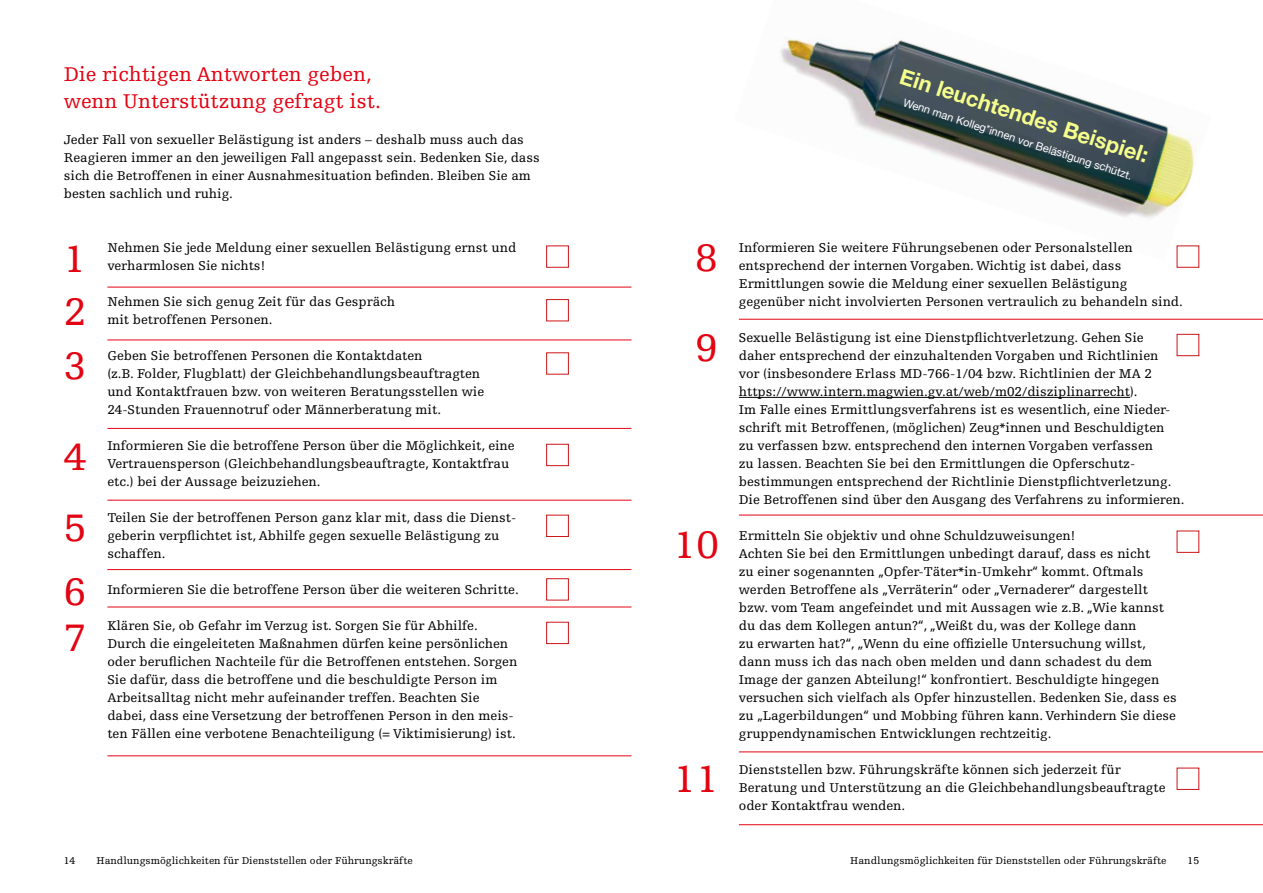
<style>
.page{position:relative;width:1263px;height:893px;background:#fff}
.page>*{position:absolute;margin:0;border:0;box-sizing:border-box;transform-origin:0 0}
.t1{font:40.5px "Egyptienne F";color:#e30413}
.t2{font:700 21.75px "Helvetica Neue";color:#f6ff8c}
.t3{font:21px/27px "Egyptienne F";color:#e30413}
.t4{font:13.5px/18px "Egyptienne F";color:#000}
.t5{font:11.1px "Helvetica Neue";color:#fff}
.t6{font:10.5px "Egyptienne F";color:#000}
</style>
<div class="page">
<svg style="left:546px;top:245px;width:653px;height:545px"></svg>
<hr style="left:107px;top:755px;width:524px;height:1px;background:#e30413">
<hr style="left:107px;top:607px;width:524px;height:1px;background:#e30413">
<hr style="left:107px;top:569px;width:524px;height:1px;background:#e30413">
<hr style="left:107px;top:500px;width:524px;height:1px;background:#e30413">
<hr style="left:107px;top:428px;width:524px;height:1px;background:#e30413">
<hr style="left:739px;top:824px;width:524px;height:1px;background:#e30413">
<hr style="left:739px;top:751px;width:524px;height:1px;background:#e30413">
<hr style="left:739px;top:515px;width:524px;height:1px;background:#e30413">
<hr style="left:739px;top:319px;width:524px;height:1px;background:#e30413">
<hr style="left:107px;top:340px;width:524px;height:1px;background:#e30413">
<hr style="left:107px;top:287px;width:524px;height:1px;background:#e30413">
<hr style="left:739px;top:397px;width:391px;height:1px;background:#000">
<img style="left:734px;top:37px;width:466px;height:224px">
<h3 class="t3" style="left:64px;top:61px;width:319px">Die richtigen Antworten geben, wenn Unterstützung gefragt ist.</h3>
<p class="t4" style="left:64px;top:131px;width:478px">Jeder Fall von sexueller Belästigung ist anders – deshalb muss auch das Reagieren immer an den jeweiligen Fall angepasst sein. Bedenken Sie, dass sich die Betroffenen in einer Ausnahmesituation befnden. Bleiben Sie am besten sachlich und ruhig.</p>
<p class="t1" style="left:64px;top:236px;width:24px">1</p>
<p class="t4" style="left:107px;top:239px;width:410px">Nehmen Sie jede Meldung einer sexuellen Belästigung ernst und verharmlosen Sie nichts!</p>
<p class="t1" style="left:64px;top:290px;width:24px">2</p>
<p class="t4" style="left:107px;top:293px;width:289px">Nehmen Sie sich genug Zeit für das Gespräch mit betroffenen Personen.</p>
<p class="t1" style="left:64px;top:343px;width:24px">3</p>
<p class="t4" style="left:107px;top:347px;width:378px">Geben Sie betroffenen Personen die Kontaktdaten<br>(z.B. Folder, Flugblatt) der Gleichbehandlungsbeauftragten und Kontaktfrauen bzw. von weiteren Beratungsstellen wie 24-Stunden Frauennotruf oder Männerberatung mit.</p>
<p class="t1" style="left:64px;top:435px;width:24px">4</p>
<p class="t4" style="left:107px;top:437px;width:409px">Informieren Sie die betroffene Person über die Möglichkeit, eine<br>Vertrauensperson (Gleichbehandlungsbeauftragte, Kontaktfrau etc.) bei der Aussage beizuziehen.</p>
<p class="t1" style="left:64px;top:505px;width:24px">5</p>
<p class="t4" style="left:107px;top:509px;width:410px">Teilen Sie der betroffenen Person ganz klar mit, dass die Dienst&shy;geberin verpfichtet ist, Abhilfe gegen sexuelle Belästigung zu schaffen.</p>
<p class="t1" style="left:64px;top:569px;width:24px">6</p>
<p class="t4" style="left:107px;top:581px;width:413px">Informieren Sie die betroffene Person über die weiteren Schritte.</p>
<p class="t1" style="left:64px;top:615px;width:24px">7</p>
<p class="t4" style="left:107px;top:617px;width:411px">Klären Sie, ob Gefahr im Verzug ist. Sorgen Sie für Abhilfe.<br>Durch die eingeleiteten Maßnahmen dürfen keine persönlichen oder berufichen Nachteile für die Betroffenen entstehen. Sorgen Sie dafür, dass die betroffene und die beschuldigte Person im Arbeitsalltag nicht mehr aufeinander treffen. Beachten Sie dabei, dass eine Versetzung der betroffenen Person in den meis&shy;ten Fällen eine verbotene Benachteiligung (= Viktimisierung) ist.</p>
<p class="t6" style="left:64px;top:855px;width:13px">14</p>
<p class="t6" style="left:97px;top:855px;width:318px">Handlungsmöglichkeiten für Dienststellen oder Führungskräfte</p>
<h2 class="t2" style="left:906px;top:59px;width:262px;rotate:18deg">Ein leuchtendes Beispiel:</h2>
<p class="t5" style="left:906px;top:94px;width:241px;rotate:18deg">Wenn man Kolleg*innen vor Belästigung schützt.</p>
<p class="t1" style="left:695px;top:235px;width:24px">8</p>
<p class="t4" style="left:739px;top:239px;width:446px">Informieren Sie weitere Führungsebenen oder Personalstellen entsprechend der internen Vorgaben. Wichtig ist dabei, dass Ermittlungen sowie die Meldung einer sexuellen Belästigung gegenüber nicht involvierten Personen vertraulich zu behandeln sind.</p>
<p class="t1" style="left:695px;top:326px;width:24px">9</p>
<p class="t4" style="left:739px;top:329px;width:447px">Sexuelle Belästigung ist eine Dienstpfichtverletzung. Gehen Sie<br>daher entsprechend der einzuhaltenden Vorgaben und Richtlinien<br>vor (insbesondere Erlass MD-766-1/04 bzw. Richtlinien der MA 2 https://www.intern.magwien.gv.at/web/m02/disziplinarrecht).<br>Im Falle eines Ermittlungsverfahrens ist es wesentlich, eine Nieder&shy;schrift mit Betroffenen, (möglichen) Zeug*innen und Beschuldigten<br>zu verfassen bzw. entsprechend den internen Vorgaben verfassen<br>zu lassen. Beachten Sie bei den Ermittlungen die Opferschutz&shy;bestimmungen entsprechend der Richtlinie Dienstpfichtverletzung.<br>Die Betroffenen sind über den Ausgang des Verfahrens zu informieren.</p>
<p class="t1" style="left:674px;top:522px;width:47px">10</p>
<p class="t4" style="left:739px;top:527px;width:439px">Ermitteln Sie objektiv und ohne Schuldzuweisungen!<br>Achten Sie bei den Ermittlungen unbedingt darauf, dass es nicht<br>zu einer sogenannten „Opfer-Täter*in-Umkehr“ kommt. Oftmals werden Betroffene als „Verräterin“ oder „Vernaderer“ dargestellt bzw. vom Team angefeindet und mit Aussagen wie z.B. „Wie kannst du das dem Kollegen antun?“, „Weißt du, was der Kollege dann<br>zu erwarten hat?“, „Wenn du eine offzielle Untersuchung willst, dann muss ich das nach oben melden und dann schadest du dem Image der ganzen Abteilung!“ konfrontiert. Beschuldigte hingegen versuchen sich vielfach als Opfer hinzustellen. Bedenken Sie, dass es zu „Lagerbildungen“ und Mobbing führen kann. Verhindern Sie diese gruppendynamischen Entwicklungen rechtzeitig.</p>
<p class="t1" style="left:674px;top:756px;width:47px">11</p>
<p class="t4" style="left:739px;top:761px;width:428px">Dienststellen bzw. Führungskräfte können sich jederzeit für<br>Beratung und Unterstützung an die Gleichbehandlungsbeauftragte oder Kontaktfrau wenden.</p>
<p class="t6" style="left:850px;top:855px;width:318px">Handlungsmöglichkeiten für Dienststellen oder Führungskräfte</p>
<p class="t6" style="left:1187px;top:855px;width:13px">15</p>
</div>
